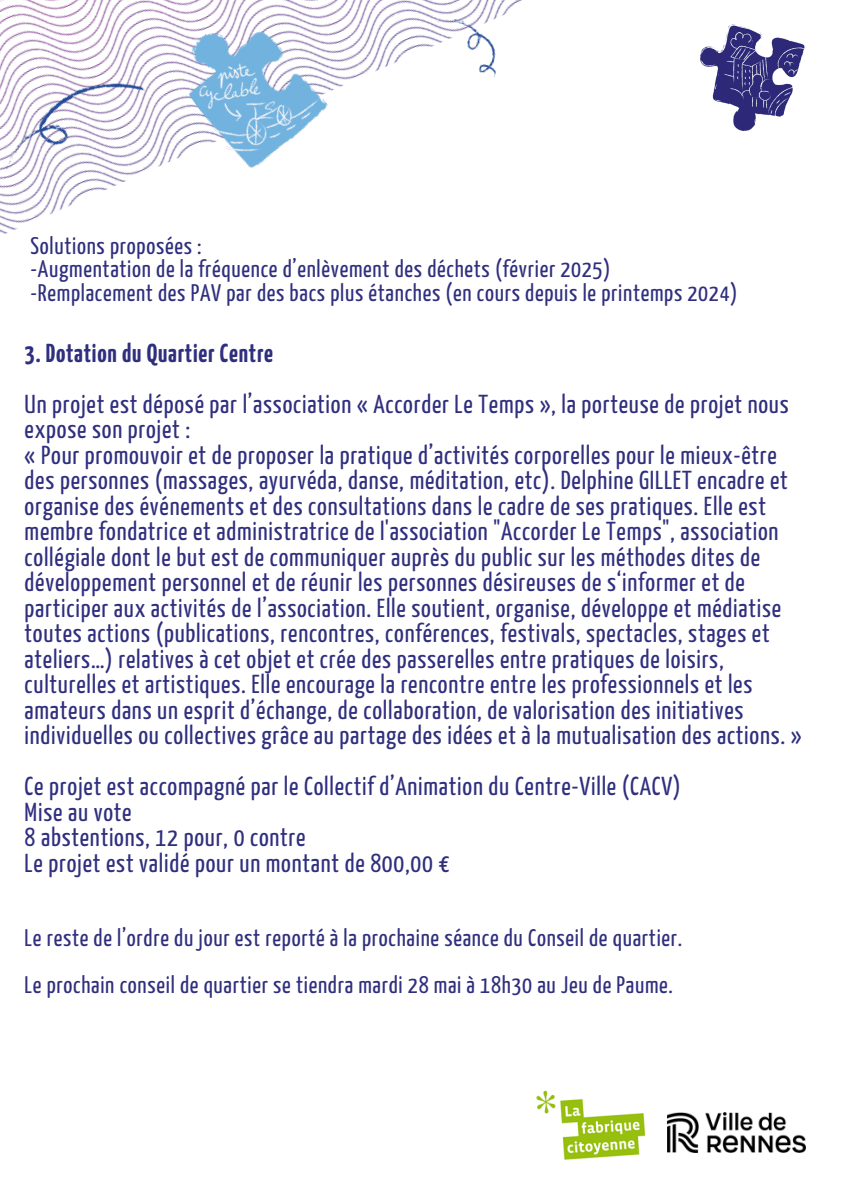
<style>
.page{position:relative;width:842px;height:1191px;background:#fff}
.page>*{position:absolute;margin:0;border:0;box-sizing:border-box;transform-origin:0 0}
.t1{font:25.9px/25.5px "Yanone Kaffeesatz";letter-spacing:.03em;color:#302f7e}
.t2{font:700 25.9px "Yanone Kaffeesatz";letter-spacing:.03em;color:#302f7e}
.t3{font:23.9px "Yanone Kaffeesatz";letter-spacing:.03em;color:#302f7e}
</style>
<div class="page">
<img style="left:0;top:0;width:522px;height:234px">
<img style="left:166px;top:0;width:167px;height:174px">
<img style="left:700px;top:24px;width:105px;height:107px">
<img style="left:421px;top:13px;width:84px;height:64px">
<img style="left:0;top:50px;width:146px;height:161px">
<img style="left:536px;top:1090px;width:110px;height:70px">
<img style="left:668px;top:1112px;width:138px;height:40px">
<p class="t3" style="left:31px;top:236px;width:173px">Solutions proposées :</p>
<h1 class="t3" style="left:31px;top:259px;width:581px">-Augmentation de la fréquence d’enlèvement des déchets (février 2025)</h1>
<p class="t3" style="left:31px;top:283px;width:708px">-Remplacement des PAV par des bacs plus étanches (en cours depuis le printemps 2024)</p>
<p class="t2" style="left:25px;top:342px;width:250px">3. Dotation du Quartier Centre</p>
<p class="t1" style="left:25px;top:393px;width:766px">Un projet est déposé par l’association « Accorder Le Temps », la porteuse de projet nous expose son projet :</p>
<p class="t1" style="left:25px;top:444px;width:778px">« Pour promouvoir et de proposer la pratique d’activités corporelles pour le mieux-être des personnes (massages, ayurvéda, danse, méditation, etc). Delphine GILLET encadre et organise des événements et des consultations dans le cadre de ses pratiques. Elle est membre fondatrice et administratrice de l'association "Accorder Le Temps", association collégiale dont le but est de communiquer auprès du public sur les méthodes dites de développement personnel et de réunir les personnes désireuses de s‘informer et de participer aux activités de l’association. Elle soutient, organise, développe et médiatise toutes actions (publications, rencontres, conférences, festivals, spectacles, stages et ateliers…) relatives à cet objet et crée des passerelles entre pratiques de loisirs, culturelles et artistiques. Elle encourage la rencontre entre les professionnels et les amateurs dans un esprit d’échange, de collaboration, de valorisation des initiatives individuelles ou collectives grâce au partage des idées et à la mutualisation des actions. »</p>
<p class="t1" style="left:25px;top:775px;width:658px">Ce projet est accompagné par le Collectif d’Animation du Centre-Ville (CACV)</p>
<p class="t1" style="left:25px;top:801px;width:108px">Mise au vote</p>
<p class="t1" style="left:25px;top:826px;width:282px">8 abstentions, 12 pour, 0 contre</p>
<p class="t1" style="left:25px;top:852px;width:426px">Le projet est validé pour un montant de 800,00 €</p>
<p class="t3" style="left:25px;top:928px;width:659px">Le reste de l’ordre du jour est reporté à la prochaine séance du Conseil de quartier.</p>
<p class="t3" style="left:25px;top:974px;width:650px">Le prochain conseil de quartier se tiendra mardi 28 mai à 18h30 au Jeu de Paume.</p>
</div>
